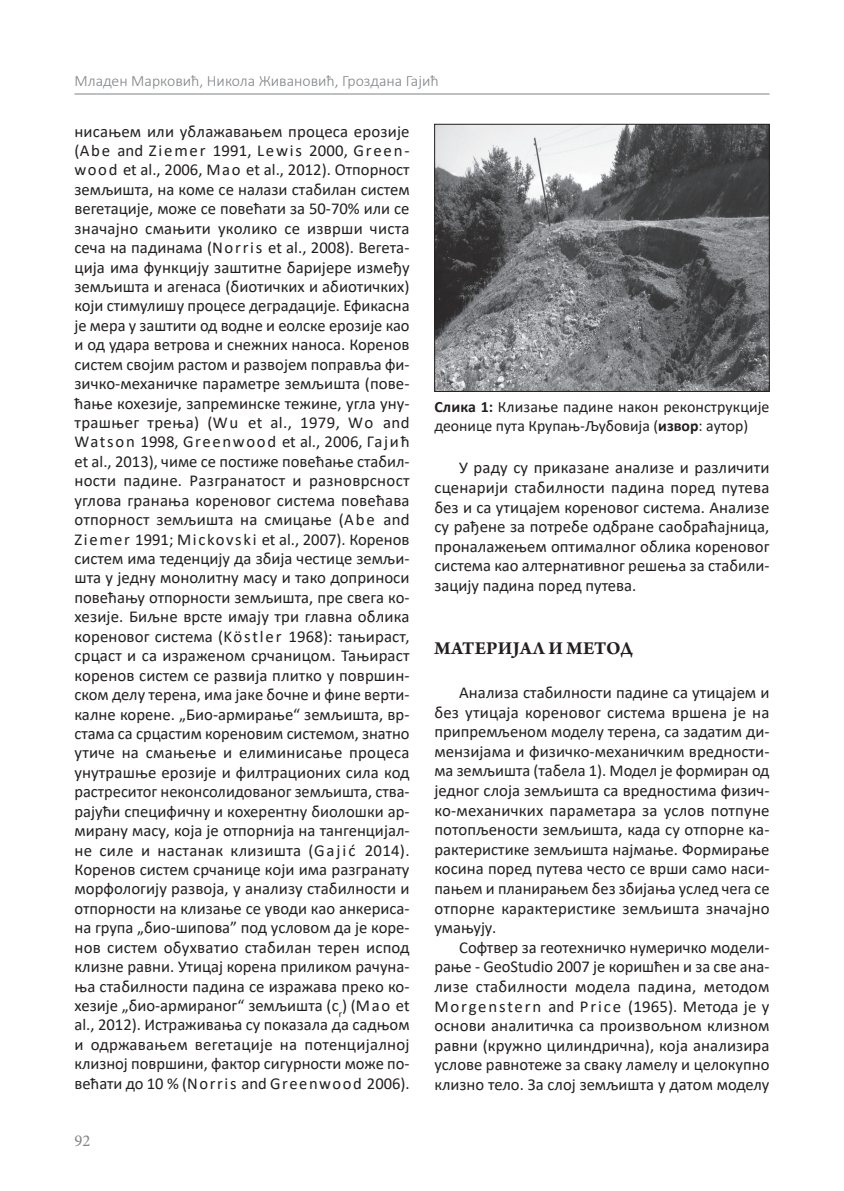
<style>
.page{position:relative;width:844px;height:1191px;background:#fff}
.page>*{position:absolute;margin:0;border:0;box-sizing:border-box;transform-origin:0 0}
.t1{font:700 19.25px "Arno Pro";letter-spacing:.01em;color:#231f20}
.t2{font:16.62px/19.4px "Calibri";color:#231f20;text-align:justify}
.t3{font:16.62px "Minion Pro";color:#808285}
.t4{font:15.75px/18.9px "Calibri";color:#231f20}
.t5{font:300 15.75px "Calibri";color:#808285}
.s1{font-weight:700}
</style>
<div class="page">
<hr style="left:74px;top:94px;width:695px;height:1px;background:#808285">
<img style="left:436px;top:126px;width:331px;height:264px">
<div style="left:434px;top:124px;width:335px;height:268px;border:1px solid #231f20"></div>
<p class="t5" style="left:74px;top:71px;width:365px">Младен Марковић, Никола Живановић, Гроздана Гајић</p>
<p class="t2" style="left:74px;top:121px;width:336px">нисањем или ублажавањем процеса ерозије (Abe and Ziemer 1991, Lewis 2000, Green&shy;wood et al., 2006, Mao еt al., 2012). Отпорност земљишта, на коме се налази стабилан систем вегетације, може се повећати за 50-70% или се значајно смањити уколико се изврши чиста сеча на падинама (Norris et al., 2008). Вегета&shy;ција има функцију заштитне баријере између земљишта и aгенаса (биотичких и абиотичких) који стимулишу процесе деградације. Ефикасна је мера у заштити од водне и еолске ерозије као и од удара ветрова и снежних наноса. Коренов систем својим растом и развојем поправља фи&shy;зичко-механичке параметре земљишта (пове&shy;ћање кохезије, запреминске тежине, угла уну&shy;трашњег трења) (Wu et al., 1979, Wo and Watson 1998, Greenwood et al., 2006, Гајић еt al., 2013), чиме се постиже повећање стабил&shy;ности падине. Разгранатост и разноврсност углова гранања кореновог система повећава отпорност земљишта на смицање (Abe and Ziemer 1991; Mickovski et al., 2007). Коренов систем има теденцију да збија честице земљи&shy;шта у једну монолитну масу и тако доприноси повећању отпорности земљишта, пре свега ко&shy;хезије. Биљне врсте имају три главна облика кореновог система (Köstler 1968): тањираст, срцаст и са израженом срчаницом. Тањираст коренов систем се развија плитко у површин&shy;ском делу терена, има јаке бочне и фине верти&shy;калне корене. „Био-армирање“ земљишта, вр&shy;стама са срцастим кореновим системом, знатно утиче на смањење и елиминисање процеса унутрашње ерозије и филтрационих сила код растреситог неконсолидованог земљишта, ства&shy;рајући специфичну и кохерентну биолошки ар&shy;мирану масу, која је отпорнија на тангенцијал&shy;не силе и настанак клизишта (Gajić 2014).<br>Коренов систем срчанице који има разгранату морфологију развоја, у анализу стабилности и отпорности на клизање се уводи као анкериса&shy;на група „био-шипова” под условом да је коре&shy;нов систем обухватио стабилан терен испод клизне равни. Утицај корена приликом рачуна&shy;ња стабилности падина се изражава преко ко&shy;хезије „био-армираног“ земљишта (c<sub>r</sub>) (Mao еt al., 2012). Истраживања су показала да садњом и одржавањем вегетације на потенцијалној клизној површини, фактор сигурности може по&shy;већати до 10 % (Norris and Greenwood 2006).</p>
<p class="t3" style="left:74px;top:1129px;width:17px">92</p>
<p class="t4" style="left:434px;top:396px;width:336px"><span class="s1">Слика 1:</span> Клизање падине након реконструкције деонице пута Крупањ-Љубовија (<span class="s1">извор</span>: аутор)</p>
<p class="t2" style="left:434px;top:457px;width:336px;text-indent:25px">У раду су приказане анализе и различити сценарији стабилности падина поред путева без и са утицајем кореновог система. Анализе су рађене за потребе одбране саобраћајница, проналажењем оптималног облика кореновог система као алтернативног решења за стабили&shy;зацију падина поред путева.</p>
<p class="t1" style="left:434px;top:636px;width:200px">МАТЕРИЈАЛ И МЕТОД</p>
<p class="t2" style="left:434px;top:682px;width:336px;text-indent:25px">Анализа стабилности падине са утицајем и без утицаја кореновог система вршена је на припремљеном моделу терена, са задатим ди&shy;мензијама и физичко-механичким вредности&shy;ма земљишта (табела 1). Модел је формиран од једног слоја земљишта са вредностима физич&shy;ко-механичких параметара за услов потпуне потопљености земљишта, када су отпорне ка&shy;рактеристике земљишта најмање. Формирање косина поред путева често се врши само наси&shy;пањем и планирањем без збијања услед чега се отпорне карактеристике земљишта значајно умањују.</p>
<p class="t2" style="left:434px;top:937px;width:336px;text-indent:25px">Софтвер за геотехничко нумеричко модели&shy;рање - GeoStudio 2007 је коришћен и за све ана&shy;лизе стабилности модела падина, методом Morgenstern and Price (1965). Метода је у основи аналитичка са произвољном клизном равни (кружно цилиндрична), која анализира услове равнотеже за сваку ламелу и целокупно клизно тело. За слој земљишта у датом моделу</p>
</div>
